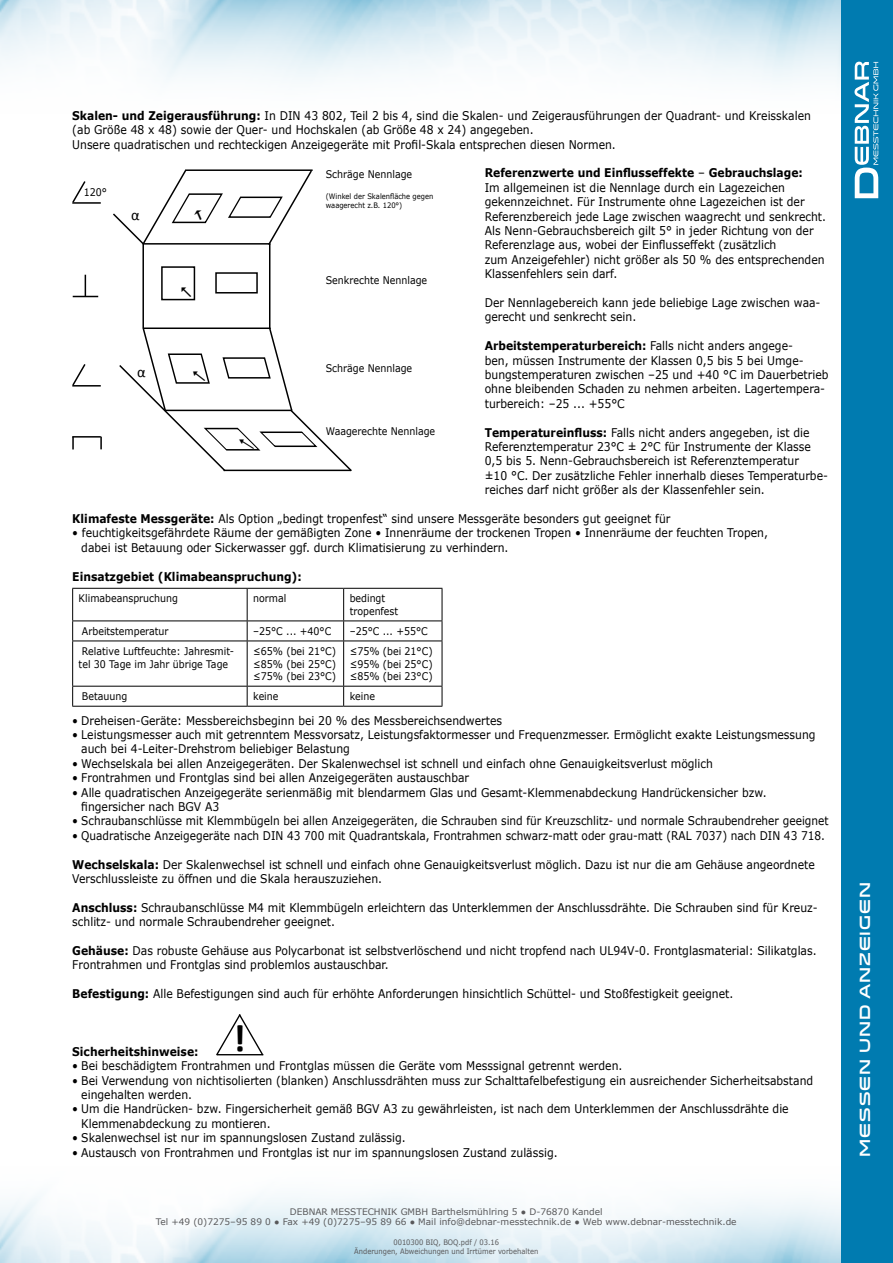
<style>
.page{position:relative;width:893px;height:1263px;background:#fff}
.page>*{position:absolute;margin:0;border:0;box-sizing:border-box;transform-origin:0 0}
.t1{font:700 38.4px "Calibri";color:#000}
.t2{font:15px "Venera 900";letter-spacing:.06em;color:#fff}
.t3{font:15px "Calibri";color:#000}
.t4{font:12px/14.4px "Verdana";color:#000;scale:.9 1}
.t5{font:700 12px "Verdana";color:#000;scale:.9 1}
.t6{font:10.5px/12.6px "Verdana";color:#000;text-align:justify;scale:.9 1}
.t7{font:9px/10.8px "Verdana";color:#58585a;text-align:center}
.t8{font:7.5px/9px "Verdana";color:#58585a;text-align:center;scale:.9 1}
.t9{font:7.5px/9px "Verdana";color:#000;scale:.9 1}
.s1{font-weight:700}
</style>
<div class="page">
<img style="left:0;top:1157px;width:842px;height:106px">
<img style="left:0;top:0;width:842px;height:123px">
<div style="left:842px;top:0;width:51px;height:1263px;background:#007bb0"></div>
<svg style="left:854px;top:62px;width:24px;height:136px"></svg>
<svg style="left:216px;top:1014px;width:48px;height:42px"></svg>
<hr style="left:72px;top:588px;width:175px;height:1px;background:#000">
<hr style="left:72px;top:589px;width:1px;height:31px;background:#000">
<hr style="left:247px;top:588px;width:97px;height:1px;background:#000">
<hr style="left:247px;top:589px;width:1px;height:31px;background:#000">
<hr style="left:344px;top:588px;width:98px;height:1px;background:#000">
<hr style="left:343px;top:589px;width:1px;height:31px;background:#000">
<hr style="left:442px;top:589px;width:1px;height:31px;background:#000">
<hr style="left:72px;top:620px;width:175px;height:1px;background:#000">
<svg style="left:72px;top:621px;width:1px;height:19px"></svg>
<hr style="left:247px;top:620px;width:97px;height:1px;background:#000">
<svg style="left:247px;top:621px;width:1px;height:19px"></svg>
<hr style="left:344px;top:620px;width:98px;height:1px;background:#000">
<svg style="left:343px;top:621px;width:1px;height:19px"></svg>
<svg style="left:442px;top:621px;width:1px;height:19px"></svg>
<hr style="left:72px;top:640px;width:175px;height:1px;background:#000">
<hr style="left:72px;top:641px;width:1px;height:45px;background:#000">
<hr style="left:247px;top:640px;width:97px;height:1px;background:#000">
<hr style="left:247px;top:641px;width:1px;height:45px;background:#000">
<hr style="left:344px;top:640px;width:98px;height:1px;background:#000">
<hr style="left:343px;top:641px;width:1px;height:45px;background:#000">
<hr style="left:442px;top:641px;width:1px;height:45px;background:#000">
<hr style="left:72px;top:686px;width:175px;height:1px;background:#000">
<svg style="left:72px;top:686px;width:1px;height:20px"></svg>
<hr style="left:247px;top:686px;width:97px;height:1px;background:#000">
<svg style="left:247px;top:686px;width:1px;height:20px"></svg>
<hr style="left:344px;top:686px;width:98px;height:1px;background:#000">
<svg style="left:343px;top:686px;width:1px;height:20px"></svg>
<svg style="left:442px;top:686px;width:1px;height:20px"></svg>
<hr style="left:72px;top:706px;width:175px;height:1px;background:#000">
<hr style="left:247px;top:706px;width:97px;height:1px;background:#000">
<hr style="left:344px;top:706px;width:98px;height:1px;background:#000">
<hr style="left:142px;top:243px;width:2px;height:86px;background:#000">
<hr style="left:269px;top:244px;width:1px;height:85px;background:#000">
<div style="left:161px;top:266px;width:34px;height:34px;border:2px solid #000"></div>
<div style="left:215px;top:272px;width:43px;height:21px;border:2px solid #000"></div>
<svg style="left:73px;top:275px;width:25px;height:22px"></svg>
<hr style="left:72px;top:385px;width:29px;height:2px;background:#000">
<svg style="left:72px;top:364px;width:15px;height:23px"></svg>
<hr style="left:72px;top:436px;width:29px;height:2px;background:#000">
<svg style="left:72px;top:437px;width:2px;height:12px"></svg>
<svg style="left:100px;top:437px;width:2px;height:12px"></svg>
<hr style="left:72px;top:202px;width:29px;height:2px;background:#000">
<svg style="left:72px;top:181px;width:15px;height:23px"></svg>
<svg style="left:119px;top:326px;width:233px;height:146px"></svg>
<svg style="left:113px;top:169px;width:200px;height:78px"></svg>
<p class="t4" style="left:72px;top:108px;width:822px"><span class="s1">Skalen- und Zeigerausführung:</span> In DIN 43 802, Teil 2 bis 4, sind die Skalen- und Zeigerausführungen der Quadrant- und Kreisskalen (ab Größe 48 x 48) sowie der Quer- und Hochskalen (ab Größe 48 x 24) angegeben.<br>Unsere quadratischen und rechteckigen Anzeigegeräte mit Profil-Skala entsprechen diesen Normen.</p>
<p class="t4" style="left:485px;top:166px;width:381px"><span class="s1">Referenzwerte und Einflusseffekte</span> – <span class="s1">Gebrauchslage:<br></span>Im allgemeinen ist die Nennlage durch ein Lagezeichen gekennzeichnet. Für Instrumente ohne Lagezeichen ist der Referenzbereich jede Lage zwischen waagrecht und senkrecht.<br>Als Nenn-Gebrauchsbereich gilt 5° in jeder Richtung von der Referenzlage aus, wobei der Einflusseffekt (zusätzlich<br>zum Anzeigefehler) nicht größer als 50 % des entsprechenden Klassenfehlers sein darf.</p>
<p class="t4" style="left:485px;top:295px;width:375px">Der Nennlagebereich kann jede beliebige Lage zwischen waa&shy;gerecht und senkrecht sein.</p>
<p class="t4" style="left:485px;top:338px;width:383px"><span class="s1">Arbeitstemperaturbereich:</span> Falls nicht anders angege-<br>ben, müssen Instrumente der Klassen 0,5 bis 5 bei Umge&shy;bungstemperaturen zwischen –25 und +40 °C im Dauerbetrieb ohne bleibenden Schaden zu nehmen arbeiten. Lagertempera&shy;turbereich: –25 ... +55°C</p>
<p class="t4" style="left:485px;top:425px;width:383px"><span class="s1">Temperatureinfluss:</span> Falls nicht anders angegeben, ist die Referenztemperatur 23°C ± 2°C für Instrumente der Klasse 0,5 bis 5. Nenn-Gebrauchsbereich ist Referenztemperatur<br>±10 °C. Der zusätzliche Fehler innerhalb dieses Temperaturbe&shy;reiches darf nicht größer als der Klassenfehler sein.</p>
<p class="t4" style="left:72px;top:511px;width:666px"><span class="s1">Klimafeste Messgeräte:</span> Als Option „bedingt tropenfest“ sind unsere Messgeräte besonders gut geeignet für</p>
<p class="t4" style="left:81px;top:526px;width:764px;text-indent:-9px">• feuchtigkeitsgefährdete Räume der gemäßigten Zone • Innenräume der trockenen Tropen • Innenräume der feuchten Tropen, dabei ist Betauung oder Sickerwasser ggf. durch Klimatisierung zu verhindern.</p>
<p class="t5" style="left:72px;top:568px;width:257px">Einsatzgebiet (Klimabeanspruchung):</p>
<p class="t6" style="left:326px;top:167px;width:97px">Schräge Nennlage</p>
<p class="t9" style="left:326px;top:192px;width:121px">(Winkel der Skalenfläche gegen waagerecht z.B. 120°)</p>
<p class="t6" style="left:84px;top:186px;width:27px">120°</p>
<p class="t3" style="left:131px;top:206px;width:10px">α</p>
<p class="t6" style="left:326px;top:274px;width:114px">Senkrechte Nennlage</p>
<p class="t6" style="left:326px;top:362px;width:97px">Schräge Nennlage</p>
<p class="t3" style="left:137px;top:362px;width:10px">α</p>
<p class="t6" style="left:326px;top:425px;width:123px">Waagerechte Nennlage</p>
<p class="t6" style="left:79px;top:592px;width:112px">Klimabeanspruchung</p>
<p class="t6" style="left:253px;top:592px;width:38px">normal</p>
<p class="t6" style="left:350px;top:592px;width:55px">bedingt tropenfest</p>
<p class="t6" style="left:82px;top:625px;width:98px">Arbeitstemperatur</p>
<p class="t6" style="left:253px;top:625px;width:88px">–25°C ... +40°C</p>
<p class="t6" style="left:350px;top:625px;width:88px">–25°C ... +55°C</p>
<p class="t6" style="left:79px;top:645px;width:174px;text-align:center">Relative Luftfeuchte: Jahresmit&shy;tel 30 Tage im Jahr übrige Tage</p>
<p class="t6" style="left:253px;top:645px;width:94px">≤65% (bei 21°C) ≤85% (bei 25°C) ≤75% (bei 23°C)</p>
<p class="t6" style="left:350px;top:645px;width:94px">≤75% (bei 21°C) ≤95% (bei 25°C) ≤85% (bei 23°C)</p>
<p class="t6" style="left:82px;top:690px;width:52px">Betauung</p>
<p class="t6" style="left:253px;top:690px;width:30px">keine</p>
<p class="t6" style="left:350px;top:690px;width:30px">keine</p>
<p class="t4" style="left:72px;top:713px;width:479px">• Dreheisen-Geräte: Messbereichsbeginn bei 20 % des Messbereichsendwertes</p>
<p class="t4" style="left:81px;top:727px;width:817px;text-indent:-9px">• Leistungsmesser auch mit getrenntem Messvorsatz, Leistungsfaktormesser und Frequenzmesser. Ermöglicht exakte Leistungsmessung auch bei 4-Leiter-Drehstrom beliebiger Belastung</p>
<p class="t4" style="left:72px;top:756px;width:713px">• Wechselskala bei allen Anzeigegeräten. Der Skalenwechsel ist schnell und einfach ohne Genauigkeitsverlust möglich</p>
<p class="t4" style="left:72px;top:770px;width:442px">• Frontrahmen und Frontglas sind bei allen Anzeigegeräten austauschbar</p>
<p class="t4" style="left:81px;top:785px;width:763px;text-indent:-9px">• Alle quadratischen Anzeigegeräte serienmäßig mit blendarmem Glas und Gesamt-Klemmenabdeckung Handrückensicher bzw. fingersicher nach BGV A3</p>
<p class="t4" style="left:72px;top:814px;width:842px">• Schraubanschlüsse mit Klemmbügeln bei allen Anzeigegeräten, die Schrauben sind für Kreuzschlitz- und normale Schraubendreher geeignet</p>
<p class="t4" style="left:72px;top:828px;width:838px">• Quadratische Anzeigegeräte nach DIN 43 700 mit Quadrantskala, Frontrahmen schwarz-matt oder grau-matt (RAL 7037) nach DIN 43 718.</p>
<p class="t4" style="left:72px;top:857px;width:827px"><span class="s1">Wechselskala:</span> Der Skalenwechsel ist schnell und einfach ohne Genauigkeitsverlust möglich. Dazu ist nur die am Gehäuse angeordnete<br>Verschlussleiste zu öffnen und die Skala herauszuziehen.</p>
<p class="t4" style="left:72px;top:900px;width:830px"><span class="s1">Anschluss:</span> Schraubanschlüsse M4 mit Klemmbügeln erleichtern das Unterklemmen der Anschlussdrähte. Die Schrauben sind für Kreuz&shy;schlitz- und normale Schraubendreher geeignet.</p>
<p class="t4" style="left:72px;top:943px;width:829px"><span class="s1">Gehäuse:</span> Das robuste Gehäuse aus Polycarbonat ist selbstverlöschend und nicht tropfend nach UL94V-0. Frontglasmaterial: Silikatglas.<br>Frontrahmen und Frontglas sind problemlos austauschbar.</p>
<p class="t4" style="left:72px;top:986px;width:736px"><span class="s1">Befestigung:</span> Alle Befestigungen sind auch für erhöhte Anforderungen hinsichtlich Schüttel- und Stoßfestigkeit geeignet.</p>
<h1 class="t1" style="left:233px;top:1014px;width:14px">!</h1>
<p class="t5" style="left:72px;top:1043px;width:142px">Sicherheitshinweise:</p>
<p class="t4" style="left:72px;top:1058px;width:613px">• Bei beschädigtem Frontrahmen und Frontglas müssen die Geräte vom Messsignal getrennt werden.</p>
<p class="t4" style="left:81px;top:1073px;width:815px;text-indent:-9px">• Bei Verwendung von nichtisolierten (blanken) Anschlussdrähten muss zur Schalttafelbefestigung ein ausreichender Sicherheitsabstand eingehalten werden.</p>
<p class="t4" style="left:81px;top:1102px;width:787px;text-indent:-9px">• Um die Handrücken- bzw. Fingersicherheit gemäß BGV A3 zu gewährleisten, ist nach dem Unterklemmen der Anschlussdrähte die<br>Klemmenabdeckung zu montieren.</p>
<p class="t4" style="left:72px;top:1130px;width:372px">• Skalenwechsel ist nur im spannungslosen Zustand zulässig.</p>
<p class="t4" style="left:72px;top:1145px;width:541px">• Austausch von Frontrahmen und Frontglas ist nur im spannungslosen Zustand zulässig.</p>
<p class="t7" style="left:156px;top:1206px;width:582px">DEBNAR MESSTECHNIK GMBH Barthelsmühlring 5 ● D-76870 Kandel<br>Tel +49 (0)7275–95 89 0 ● Fax +49 (0)7275–95 89 66 ● Mail info@debnar-messtechnik.de ● Web www.debnar-messtechnik.de</p>
<p class="t8" style="left:354px;top:1237px;width:206px">0010300 BIQ, BOQ.pdf / 03.16<br>Änderungen, Abweichungen und Irrtümer vorbehalten</p>
<p class="t2" style="left:856px;top:1157px;width:276px;rotate:-90deg">MESSEN UND ANZEIGEN</p>
</div>
